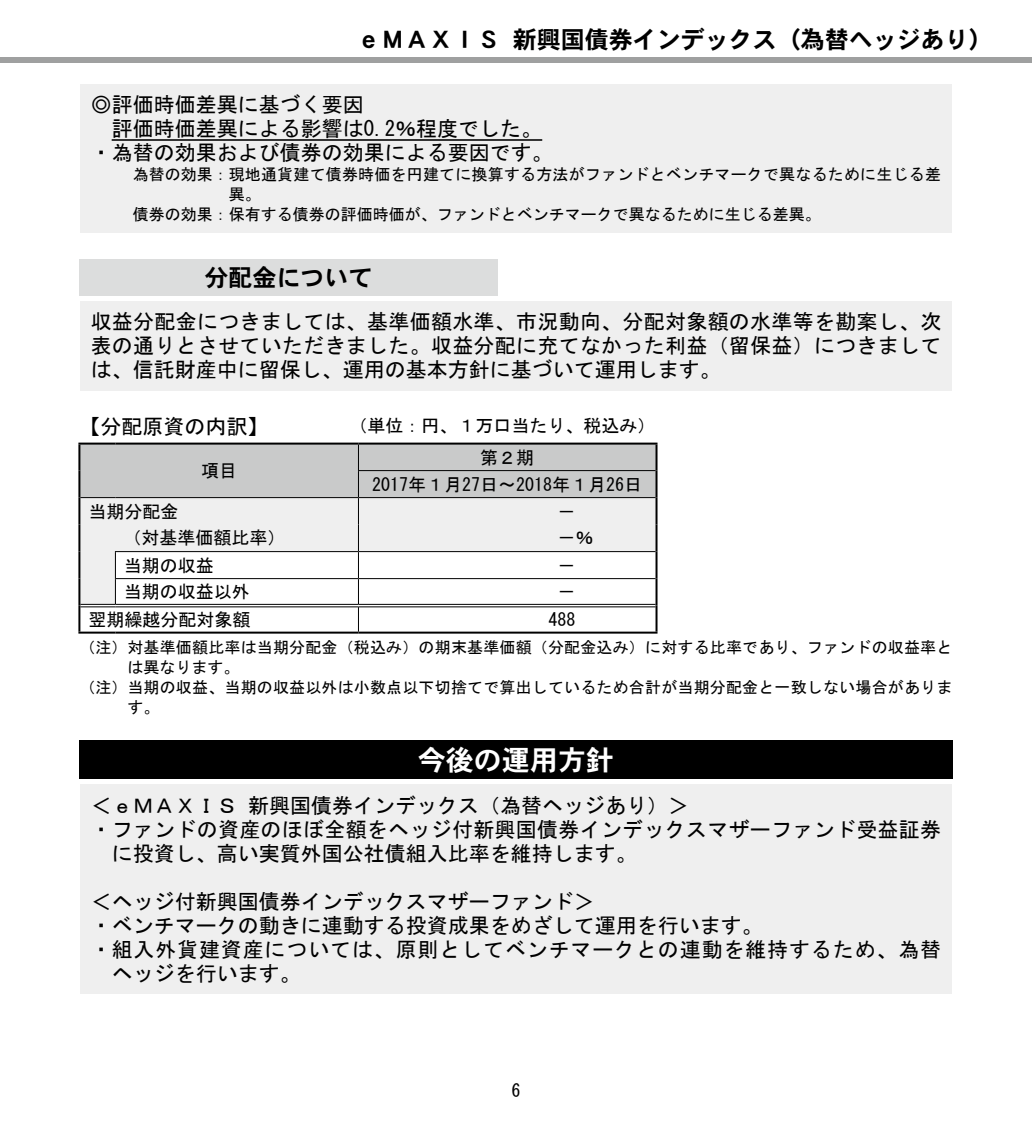
<style>
.page{position:relative;width:1032px;height:1134px;background:#fff}
.page>*{position:absolute;margin:0;border:0;box-sizing:border-box;transform-origin:0 0}
.t1{font:28px "DFHS Gothic W7 WIN RKSJ H";color:#fff}
.t2{font:24px "DFHS Gothic W7 WIN RKSJ H";color:#000}
.t3{font:21px/24px "MS Gothic";color:#000;text-align:justify}
.t4{font:21px "MS Gothic";letter-spacing:.04em;color:#000}
.t5{font:18px/26.8px "MS Gothic";color:#000;text-align:center}
.t6{font:16px "MS Gothic";letter-spacing:.01em;color:#000}
</style>
<div class="page">
<div style="left:0;top:57px;width:1032px;height:6px;background:#9fa0a0"></div>
<div style="left:80px;top:84px;width:872px;height:148px;background:#efefef"></div>
<hr style="left:112px;top:139px;width:430px;height:2px;background:#000">
<div style="left:79px;top:260px;width:418px;height:36px;background:#dcdddd"></div>
<div style="left:80px;top:301px;width:872px;height:89px;background:#efefef"></div>
<svg style="left:80px;top:445px;width:575px;height:187px"></svg>
<hr style="left:78px;top:443px;width:37px;height:2px;background:#000">
<hr style="left:78px;top:445px;width:2px;height:26px;background:#000">
<hr style="left:115px;top:443px;width:243px;height:2px;background:#000">
<hr style="left:358px;top:443px;width:299px;height:2px;background:#000">
<hr style="left:78px;top:471px;width:2px;height:27px;background:#000">
<hr style="left:78px;top:498px;width:2px;height:27px;background:#000">
<hr style="left:78px;top:525px;width:2px;height:27px;background:#000">
<hr style="left:78px;top:552px;width:2px;height:27px;background:#000">
<hr style="left:78px;top:579px;width:2px;height:27px;background:#000">
<hr style="left:78px;top:606px;width:2px;height:26px;background:#000">
<hr style="left:78px;top:632px;width:37px;height:2px;background:#000">
<hr style="left:115px;top:632px;width:243px;height:2px;background:#000">
<hr style="left:358px;top:632px;width:299px;height:2px;background:#000">
<hr style="left:80px;top:604px;width:35px;height:1px;background:#000">
<hr style="left:80px;top:606px;width:35px;height:1px;background:#000">
<hr style="left:115px;top:604px;width:243px;height:1px;background:#000">
<hr style="left:115px;top:606px;width:243px;height:1px;background:#000">
<hr style="left:358px;top:604px;width:297px;height:1px;background:#000">
<hr style="left:358px;top:606px;width:297px;height:1px;background:#000">
<hr style="left:655px;top:445px;width:2px;height:26px;background:#000">
<hr style="left:655px;top:471px;width:2px;height:27px;background:#000">
<hr style="left:655px;top:498px;width:2px;height:27px;background:#000">
<hr style="left:655px;top:525px;width:2px;height:27px;background:#000">
<hr style="left:655px;top:552px;width:2px;height:27px;background:#000">
<hr style="left:655px;top:579px;width:2px;height:27px;background:#000">
<hr style="left:655px;top:606px;width:2px;height:26px;background:#000">
<div style="left:79px;top:741px;width:873px;height:38px;background:#000"></div>
<div style="left:80px;top:785px;width:872px;height:209px;background:#efefef"></div>
<p class="t2" style="left:357px;top:27px;width:638px">ｅＭＡＸＩＳ 新興国債券インデックス（為替ヘッジあり）</p>
<p class="t3" style="left:91px;top:93px;width:274px">◎評価時価差異に基づく要因</p>
<p class="t3" style="left:112px;top:117px;width:432px">評価時価差異による影響は0.2％程度でした。</p>
<p class="t3" style="left:91px;top:141px;width:464px">・為替の効果および債券の効果による要因です。</p>
<p class="t6" style="left:133px;top:166px;width:810px">為替の効果：現地通貨建て債券時価を円建てに換算する方法がファンドとベンチマークで異なるために生じる差</p>
<p class="t6" style="left:229px;top:186px;width:33px">異。</p>
<p class="t6" style="left:133px;top:206px;width:690px">債券の効果：保有する債券の評価時価が、ファンドとベンチマークで異なるために生じる差異。</p>
<p class="t2" style="left:204px;top:266px;width:169px">分配金について</p>
<p class="t3" style="left:91px;top:310px;width:852px">収益分配金につきましては、基準価額水準、市況動向、分配対象額の水準等を勘案し、次表の通りとさせていただきました。収益分配に充てなかった利益（留保益）につきましては、信託財産中に留保し、運用の基本方針に基づいて運用します。</p>
<p class="t3" style="left:79px;top:414px;width:190px">【分配原資の内訳】</p>
<p class="t5" style="left:349px;top:412px;width:308px">（単位：円、１万口当たり、税込み）</p>
<p class="t5" style="left:201px;top:457px;width:37px">項目</p>
<p class="t5" style="left:372px;top:444px;width:271px">第２期<br>2017年１月27日～2018年１月26日</p>
<p class="t5" style="left:88px;top:498px;width:91px">当期分配金</p>
<p class="t5" style="left:557px;top:498px;width:19px">－</p>
<p class="t5" style="left:123px;top:524px;width:163px">（対基準価額比率）</p>
<p class="t5" style="left:557px;top:524px;width:37px">－％</p>
<p class="t5" style="left:124px;top:552px;width:91px">当期の収益</p>
<p class="t5" style="left:557px;top:552px;width:19px">－</p>
<p class="t5" style="left:124px;top:578px;width:127px">当期の収益以外</p>
<p class="t5" style="left:557px;top:578px;width:19px">－</p>
<p class="t5" style="left:88px;top:606px;width:163px">翌期繰越分配対象額</p>
<p class="t5" style="left:548px;top:606px;width:28px">488</p>
<p class="t6" style="left:79px;top:639px;width:874px">（注）対基準価額比率は当期分配金（税込み）の期末基準価額（分配金込み）に対する比率であり、ファンドの収益率と</p>
<p class="t6" style="left:127px;top:659px;width:113px">は異なります。</p>
<p class="t6" style="left:79px;top:679px;width:874px">（注）当期の収益、当期の収益以外は小数点以下切捨てで算出しているため合計が当期分配金と一致しない場合がありま</p>
<p class="t6" style="left:127px;top:699px;width:33px">す。</p>
<h1 class="t1" style="left:418px;top:746px;width:197px">今後の運用方針</h1>
<p class="t3" style="left:91px;top:793px;width:600px">＜ｅＭＡＸＩＳ 新興国債券インデックス（為替ヘッジあり）＞</p>
<p class="t3" style="left:91px;top:817px;width:852px">・ファンドの資産のほぼ全額をヘッジ付新興国債券インデックスマザーファンド受益証券</p>
<p class="t3" style="left:112px;top:841px;width:527px">に投資し、高い実質外国公社債組入比率を維持します。</p>
<p class="t3" style="left:91px;top:889px;width:506px">＜ヘッジ付新興国債券インデックスマザーファンド＞</p>
<p class="t3" style="left:91px;top:913px;width:674px">・ベンチマークの動きに連動する投資成果をめざして運用を行います。</p>
<p class="t4" style="left:91px;top:939px;width:852px">・組入外貨建資産については、原則としてベンチマークとの連動を維持するため、為替</p>
<p class="t3" style="left:112px;top:961px;width:191px">ヘッジを行います。</p>
<p class="t5" style="left:511px;top:1077px;width:10px">6</p>
</div>
